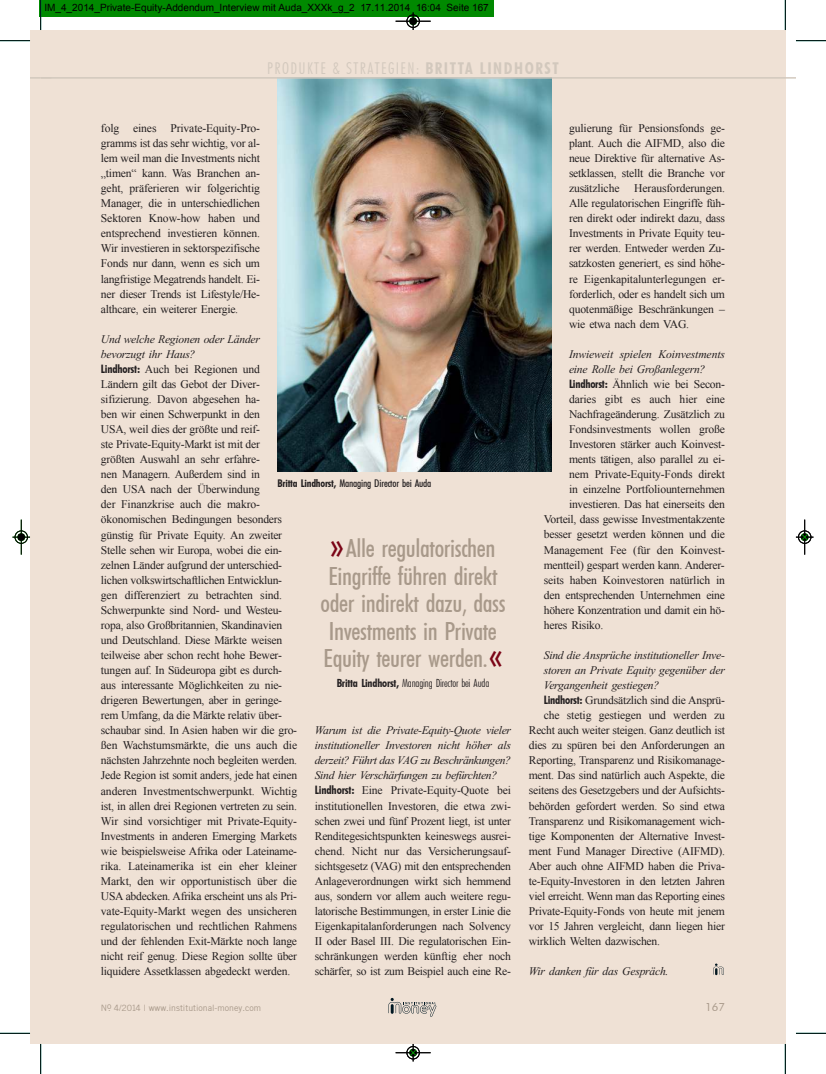
<style>
.page{position:relative;width:826px;height:1074px;background:#fff}
.page>*{position:absolute;margin:0;border:0;box-sizing:border-box;transform-origin:0 0}
.t1{font:500 condensed 25px/27.5px "Futura BT";letter-spacing:-.015em;color:#a8998a;text-align:center}
.t2{font:300 condensed 16.25px "Futura BT";letter-spacing:.085em;color:#d2c8bd}
.t3{font:11.62px/15px "Times New Roman";letter-spacing:-.02em;color:#231f20;text-align:justify}
.t4{font:11.62px/15px "Times New Rom I";letter-spacing:-.02em;color:#231f20}
.t5{font:300 condensed 11.25px "Futura BT";letter-spacing:-.015em;color:#231f20}
.t6{font:11.25px "Futura BT";color:#a8998a}
.t7{font:500 condensed 10.62px "Futura BT";letter-spacing:-.015em;color:#231f20}
.t8{font:10px "Arial";color:#000}
.t9{font:8.75px "Trade Gothic";color:#a8998a}
.s1{font-weight:700}
.s2{font-family:"Futura BT";font-weight:700;font-stretch:condensed}
.s3{font-size:37.5px;color:#7a0416}
</style>
<div class="page">
<div style="left:30px;top:30px;width:755px;height:1013px;background:#efe1d5"></div>
<svg style="left:713px;top:963px;width:10px;height:12px"></svg>
<img style="left:277px;top:78px;width:274px;height:393px">
<svg style="left:388px;top:997px;width:48px;height:19px"></svg>
<hr style="left:30px;top:77px;width:765px;height:1px;background:#d2c8bd">
<div style="left:39px;top:0;width:455px;height:16px;background:#008900"></div>
<hr style="left:784px;top:0;width:1px;height:30px;background:#00c9ac">
<hr style="left:0;top:1032px;width:30px;height:1px;background:#00c9ac">
<hr style="left:784px;top:1043px;width:1px;height:30px;background:#00c9ac">
<hr style="left:795px;top:1032px;width:30px;height:1px;background:#00c9ac">
<hr style="left:40px;top:0;width:1px;height:30px;background:#000">
<hr style="left:0;top:40px;width:30px;height:1px;background:#000">
<hr style="left:785px;top:0;width:1px;height:30px;background:#000">
<hr style="left:795px;top:40px;width:30px;height:1px;background:#000">
<hr style="left:40px;top:1043px;width:1px;height:30px;background:#000">
<hr style="left:0;top:1033px;width:30px;height:1px;background:#000">
<hr style="left:785px;top:1043px;width:1px;height:30px;background:#000">
<hr style="left:795px;top:1033px;width:30px;height:1px;background:#000">
<hr style="left:395px;top:21px;width:35px;height:1px;background:#000">
<div style="left:406px;top:15px;width:13px;height:13px;border:1px solid #000;border-radius:50%"></div>
<svg style="left:410px;top:12px;width:6px;height:18px"></svg>
<div style="left:406px;top:1045px;width:13px;height:14px;border:1px solid #000;border-radius:50%"></div>
<hr style="left:395px;top:1052px;width:35px;height:1px;background:#000">
<div style="left:406px;top:1046px;width:13px;height:13px;border:1px solid #000;border-radius:50%"></div>
<svg style="left:410px;top:1043px;width:6px;height:18px"></svg>
<hr style="left:21px;top:519px;width:1px;height:35px;background:#000">
<div style="left:15px;top:530px;width:13px;height:13px;border:1px solid #000;border-radius:50%"></div>
<svg style="left:13px;top:534px;width:17px;height:6px"></svg>
<div style="left:797px;top:530px;width:14px;height:13px;border:1px solid #000;border-radius:50%"></div>
<hr style="left:804px;top:519px;width:1px;height:35px;background:#000">
<div style="left:798px;top:530px;width:12px;height:13px;border:1px solid #000;border-radius:50%"></div>
<svg style="left:795px;top:534px;width:18px;height:6px"></svg>
<p class="t8" style="left:44px;top:4px;width:446px">IM_4_2014_Private-Equity-Addendum_Interview mit Auda_XXXk_g_2 17.11.2014 16:04 Seite 167</p>
<h2 class="t2" style="left:267px;top:62px;width:293px">Produkte &amp; Strategien: <span class="s1">britta lindhorst</span></h2>
<p class="t3" style="left:101px;top:122px;width:160px">folg eines Private-Equity-Pro&shy;gramms ist das sehr wichtig, vor al&shy;lem weil man die Investments nicht „timen“ kann. Was Branchen an&shy;geht, präferieren wir folgerichtig Manager, die in unterschiedlichen Sektoren Know-how haben und entsprechend inves tieren können.<br>Wir investieren in sektorspezifische Fonds nur dann, wenn es sich um langfristige Megatrends handelt. Ei&shy;ner dieser Trends ist Lifestyle/He&shy;althcare, ein weiterer Energie.</p>
<p class="t4" style="left:101px;top:332px;width:160px">Und welche Regionen oder Länder bevorzugt ihr Haus?</p>
<p class="t3" style="left:101px;top:362px;width:198px;text-align:left"><span class="s2">lindhorst:</span> Auch bei Regionen und Ländern gilt das Gebot der Diver&shy;sifizierung. Davon abgesehen ha-<br>ben wir einen Schwerpunkt in den<br>USA, weil dies der größte und reif-<br>ste Private-Equity-Markt ist mit der<br>größten Auswahl an sehr erfahre-<br>nen Managern. Außerdem sind in<br>den USA nach der Überwindung<br>der Finanzkrise auch die makro - ökonomischen Bedingungen besonders güns tig für Private Equity. An zweiter Stelle sehen wir Europa, wobei die ein&shy;zelnen Länder aufgrund der unterschied&shy;lichen volkswirtschaftlichen Entwicklun&shy;gen differenziert zu betrachten sind.<br>Schwerpunkte sind Nord- und Westeu&shy;ropa, also Großbritannien, Skandinavien und Deutschland. Diese Märkte weisen teilweise aber schon recht hohe Bewer&shy;tungen auf. In Südeuropa gibt es durch&shy;aus interessante Möglichkeiten zu nie&shy;drigeren Bewertungen, aber in geringe&shy;rem Umfang, da die Märkte relativ über&shy;schaubar sind. In Asien haben wir die gro&shy;ßen Wachstumsmärkte, die uns auch die nächsten Jahrzehnte noch begleiten werden.<br>Jede Region ist somit anders, jede hat einen anderen Investmentschwerpunkt. Wichtig ist, in allen drei Regionen vertreten zu sein.<br>Wir sind vorsichtiger mit Private-Equity-Investments in anderen Emerging Markets wie beispielsweise Afrika oder Lateiname&shy;rika. Lateinamerika ist ein eher kleiner Markt, den wir opportunistisch über die USA abdecken. Afrika erscheint uns als Pri&shy;vate-Equity-Markt wegen des unsicheren regulatorischen und rechtlichen Rahmens und der fehlenden Exit-Märkte noch lange nicht reif genug. Diese Region sollte über liquidere Assetklassen abgedeckt werden.</p>
<p class="t7" style="left:277px;top:478px;width:155px"><span class="s1">britta lindhorst,</span> Managing Director bei Auda</p>
<h1 class="t1" style="left:320px;top:536px;width:186px"><span class="s3">»</span>Alle regulatorischen<br>Eingriffe führen direkt oder indirekt dazu, dass<br>Investments in Private<br>Equity teurer werden.<span class="s3">«</span></h1>
<p class="t5" style="left:336px;top:679px;width:154px"><span class="s1">britta lindhorst,</span> Managing director bei auda</p>
<p class="t4" style="left:315px;top:724px;width:198px;text-align:justify">Warum ist die Private-Equity-Quote vieler institutioneller Investoren nicht höher als derzeit? Führt das VAG zu Beschränkungen?<br>Sind hier Verschärfungen zu befürchten?</p>
<p class="t3" style="left:315px;top:784px;width:198px"><span class="s2">lindhorst:</span> Eine Private-Equity-Quote bei institutionellen Investoren, die etwa zwi&shy;schen zwei und fünf Prozent liegt, ist unter Renditegesichtspunkten keineswegs ausrei&shy;chend. Nicht nur das Versicherungsauf&shy;sichtsgesetz (VAG) mit den entsprechenden Anlageverordnungen wirkt sich hemmend aus, sondern vor allem auch weitere regu&shy;latorische Bestimmungen, in erster Linie die Eigenkapitalanforderungen nach Solvency II oder Basel III. Die regulatorischen Ein&shy;schränkungen werden künftig eher noch schärfer, so ist zum Beispiel auch eine Re-</p>
<p class="t3" style="left:569px;top:122px;width:157px">gulierung für Pensionsfonds ge&shy;plant. Auch die AIFMD, also die neue Direktive für alternative As&shy;setklassen, stellt die Branche vor zusätzliche</p>
<p class="t3" style="left:569px;top:182px;width:157px;text-indent:65px">Herausforderungen.<br>Alle regulatorischen Eingriffe füh&shy;ren direkt oder indirekt dazu, dass Investments in Private Equity teu&shy;rer werden. Entweder werden Zu&shy;satzkosten generiert, es sind höhe&shy;re Eigenkapitalunterlegungen er&shy;forderlich, oder es handelt sich um quotenmäßige Beschränkungen – wie etwa nach dem VAG.</p>
<p class="t4" style="left:569px;top:347px;width:157px">Inwieweit spielen Koinvestments eine Rolle bei Großanlegern?</p>
<p class="t3" style="left:569px;top:377px;width:157px"><span class="s2">lindhorst:</span> Ähnlich wie bei Secon-</p>
<p class="t3" style="left:569px;top:392px;width:157px">daries gibt es auch hier eine</p>
<p class="t3" style="left:569px;top:408px;width:157px">Nachfrageän derung. Zusätzlich zu</p>
<p class="t3" style="left:569px;top:423px;width:157px">Fondsinvestments wollen große</p>
<p class="t3" style="left:569px;top:438px;width:157px">Investoren stärker auch Koinvest-</p>
<p class="t3" style="left:569px;top:453px;width:157px">ments tätigen, also parallel zu ei-</p>
<p class="t3" style="left:569px;top:468px;width:157px">nem Private-Equity-Fonds direkt</p>
<p class="t3" style="left:569px;top:483px;width:157px">in einzelne Portfoliounternehmen</p>
<p class="t3" style="left:569px;top:498px;width:157px">investieren. Das hat einerseits den</p>
<p class="t3" style="left:543px;top:513px;width:183px">Vorteil, dass gewisse Investmentakzente</p>
<p class="t3" style="left:543px;top:528px;width:183px">besser gesetzt werden kön nen und die</p>
<p class="t3" style="left:543px;top:543px;width:183px">Management Fee (für den Koinvest-</p>
<p class="t3" style="left:543px;top:558px;width:182px">mentteil) gespart werden kann. Anderer-</p>
<p class="t3" style="left:543px;top:573px;width:183px">seits haben Koinvestoren natürlich in</p>
<p class="t3" style="left:543px;top:588px;width:183px">den entsprechenden Unternehmen eine</p>
<p class="t3" style="left:543px;top:603px;width:183px">höhere Konzentration und damit ein hö-</p>
<p class="t3" style="left:543px;top:618px;width:61px">heres Risiko.</p>
<p class="t4" style="left:543px;top:648px;width:183px;text-align:justify">Sind die Ansprüche institutioneller Inve&shy;storen an Private Equity gegenüber der Vergangenheit gestiegen?</p>
<p class="t3" style="left:543px;top:693px;width:183px"><span class="s2">lindhorst:</span> Grundsätzlich sind die Ansprü-</p>
<p class="t3" style="left:543px;top:709px;width:183px">che stetig gestiegen und werden zu</p>
<p class="t3" style="left:528px;top:724px;width:198px">Recht auch weiter steigen. Ganz deutlich ist</p>
<p class="t3" style="left:528px;top:739px;width:198px">dies zu spüren bei den Anforderungen an</p>
<p class="t3" style="left:528px;top:754px;width:198px">Reporting, Transparenz und Risikomanage-</p>
<p class="t3" style="left:528px;top:769px;width:198px">ment. Das sind natürlich auch Aspekte, die</p>
<p class="t3" style="left:528px;top:784px;width:198px">seitens des Gesetzgebers und der Aufsichts-</p>
<p class="t3" style="left:528px;top:799px;width:198px">behörden gefordert werden. So sind etwa</p>
<p class="t3" style="left:528px;top:814px;width:198px">Transparenz und Risikomanagement wich-</p>
<p class="t3" style="left:528px;top:829px;width:198px">tige Komponenten der Alternative Invest-</p>
<p class="t3" style="left:528px;top:844px;width:198px">ment Fund Manager Directive (AIFMD).</p>
<p class="t3" style="left:528px;top:859px;width:198px">Aber auch ohne AIFMD haben die Priva-</p>
<p class="t3" style="left:528px;top:874px;width:198px">te-Equity-Investoren in den letzten Jahren</p>
<p class="t3" style="left:528px;top:889px;width:198px">viel erreicht. Wenn man das Reporting eines</p>
<p class="t3" style="left:528px;top:904px;width:198px">Private-Equity-Fonds von heute mit jenem</p>
<p class="t3" style="left:528px;top:919px;width:198px">vor 15 Jahren vergleicht, dann liegen hier</p>
<p class="t3" style="left:528px;top:934px;width:133px">wirklich Welten dazwischen.</p>
<p class="t4" style="left:528px;top:964px;width:141px">Wir danken für das Gespräch.</p>
<p class="t9" style="left:101px;top:1004px;width:162px">No. 4/2014 | www.institutional-money.com</p>
<p class="t6" style="left:705px;top:1000px;width:21px">167</p>
</div>
